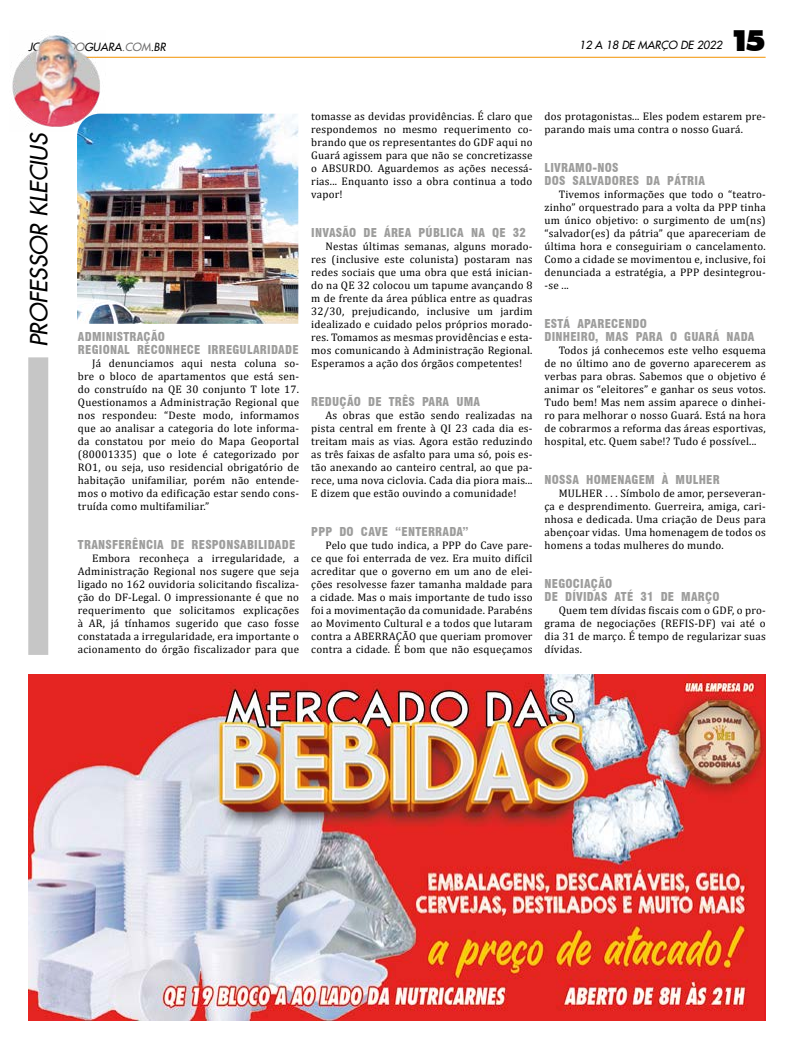
<style>
.page{position:relative;width:794px;height:1049px;background:#fff}
.page>*{position:absolute;margin:0;border:0;box-sizing:border-box;transform-origin:0 0}
.t1{font:900 29.6px "Futura BT";color:#000}
.t2{font:italic 23px "Futura 2";color:#000}
.t3{font:900 condensed 12px/13px "Swiss 721 BT";letter-spacing:.02em;color:#9d9d9c}
.t4{font:11px/13px "Cambria";letter-spacing:.02em;color:#000;text-align:justify}
.t5{font:italic 11px "Futura 2";color:#000}
.s1{color:#706f6f}
</style>
<div class="page">
<hr style="left:28px;top:57px;width:737px;height:1px;background:#f39200">
<img style="left:77px;top:114px;width:221px;height:210px">
<img style="left:28px;top:675px;width:738px;height:345px">
<div style="left:28px;top:357px;width:20px;height:298px;background:#c6c6c6"></div>
<img style="left:12px;top:35px;width:93px;height:97px">
<p class="t5" style="left:28px;top:39px;width:139px">JORNAL<span class="s1">DO</span>GUARA<span class="s1">.COM</span>.BR</p>
<p class="t5" style="left:579px;top:37px;width:144px">12 A 18 DE MARÇO DE 2022</p>
<h1 class="t1" style="left:730px;top:22px;width:37px">15</h1>
<h2 class="t2" style="left:24px;top:347px;width:217px;rotate:-90deg">PROFESSOR KLECIUS</h2>
<p class="t3" style="left:78px;top:330px;width:222px">ADMINISTRAÇÃO<br>REGIONAL RECONHECE IRREGULARIDADE</p>
<p class="t4" style="left:78px;top:357px;width:223px;text-indent:14px">Já denunciamos aqui nesta coluna so&shy;bre o bloco de apartamentos que está sen&shy;do construído na QE 30 conjunto T lote 17.<br>Questionamos a Administração Regional que nos respondeu: “Deste modo, informamos que ao analisar a categoria do lote informa&shy;da constatou por meio do Mapa Geoportal (80001335) que o lote é categorizado por RO1, ou seja, uso residencial obrigatório de habitação unifamiliar, porém não entende&shy;mos o motivo da edificação estar sendo cons&shy;truída como multifamiliar.”</p>
<p class="t3" style="left:78px;top:538px;width:219px">TRANSFERÊNCIA DE RESPONSABILIDADE</p>
<p class="t4" style="left:78px;top:552px;width:223px;text-indent:14px">Embora reconheça a irregularidade, a Administração Regional nos sugere que seja ligado no 162 ouvidoria solicitando fiscaliza&shy;ção do DF-Legal. O impressionante é que no requerimento que solicitamos explicações à AR, já tínhamos sugerido que caso fosse constatada a irregularidade, era importante o acionamento do órgão fiscalizador para que</p>
<p class="t4" style="left:311px;top:110px;width:223px">tomasse as devidas providências. É claro que respondemos no mesmo requerimento co&shy;brando que os representantes do GDF aqui no Guará agissem para que não se concretizasse o ABSURDO. Aguardemos as ações necessá&shy;rias... Enquanto isso a obra continua a todo vapor!</p>
<p class="t3" style="left:311px;top:226px;width:216px">INVASÃO DE ÁREA PÚBLICA NA QE 32</p>
<p class="t4" style="left:311px;top:240px;width:223px;text-indent:14px">Nestas últimas semanas, alguns morado&shy;res (inclusive este colunista) postaram nas redes sociais que uma obra que está inician&shy;do na QE 32 colocou um tapume avançando 8 m de frente da área pública entre as quadras 32/30, prejudicando, inclusive um jardim idealizado e cuidado pelos próprios morado&shy;res. Tomamos as mesmas providências e esta&shy;mos comunicando à Administração Regional.<br>Esperamos a ação dos órgãos competentes!</p>
<p class="t3" style="left:311px;top:395px;width:170px">REDUÇÃO DE TRÊS PARA UMA</p>
<p class="t4" style="left:311px;top:409px;width:223px;text-indent:14px">As obras que estão sendo realizadas na pista central em frente à QI 23 cada dia es&shy;treitam mais as vias. Agora estão reduzindo as três faixas de asfalto para uma só, pois es&shy;tão anexando ao canteiro central, ao que pa&shy;rece, uma nova ciclovia. Cada dia piora mais...<br>E dizem que estão ouvindo a comunidade!</p>
<p class="t3" style="left:311px;top:525px;width:159px">PPP DO CAVE “ENTERRADA”</p>
<p class="t4" style="left:311px;top:539px;width:223px;text-indent:14px">Pelo que tudo indica, a PPP do Cave pare&shy;ce que foi enterrada de vez. Era muito difícil acreditar que o governo em um ano de elei&shy;ções resolvesse fazer tamanha maldade para a cidade. Mas o mais importante de tudo isso foi a movimentação da comunidade. Parabéns ao Movimento Cultural e a todos que lutaram contra a ABERRAÇÃO que queriam promover contra a cidade. É bom que não esqueçamos</p>
<p class="t4" style="left:544px;top:110px;width:223px">dos protagonistas... Eles podem estarem pre&shy;parando mais uma contra o nosso Guará.</p>
<p class="t3" style="left:544px;top:161px;width:162px">LIVRAMO-NOS<br>DOS SALVADORES DA PÁTRIA</p>
<p class="t4" style="left:544px;top:188px;width:223px;text-indent:14px">Tivemos informações que todo o “teatro&shy;zinho” orquestrado para a volta da PPP tinha um único objetivo: o surgimento de um(ns) “salvador(es) da pátria” que apareceriam de última hora e conseguiriam o cancelamento.<br>Como a cidade se movimentou e, inclusive, foi denunciada a estratégia, a PPP desintegrou--se ...</p>
<p class="t3" style="left:544px;top:317px;width:211px">ESTÁ APARECENDO<br>DINHEIRO, MAS PARA O GUARÁ NADA</p>
<p class="t4" style="left:544px;top:344px;width:223px;text-indent:14px">Todos já conhecemos este velho esquema de no último ano de governo aparecerem as verbas para obras. Sabemos que o objetivo é animar os “eleitores” e ganhar os seus votos.<br>Tudo bem! Mas nem assim aparece o dinhei&shy;ro para melhorar o nosso Guará. Está na hora de cobrarmos a reforma das áreas esportivas, hospital, etc. Quem sabe!? Tudo é possível...</p>
<p class="t3" style="left:544px;top:473px;width:177px">NOSSA HOMENAGEM À MULHER</p>
<p class="t4" style="left:544px;top:487px;width:223px;text-indent:14px">MULHER . . . Símbolo de amor, perseveran&shy;ça e desprendimento. Guerreira, amiga, cari&shy;nhosa e dedicada. Uma criação de Deus para abençoar vidas. Uma homenagem de todos os homens a todas mulheres do mundo.</p>
<p class="t3" style="left:544px;top:577px;width:177px">NEGOCIAÇÃO<br>DE DÍVIDAS ATÉ 31 DE MARÇO</p>
<p class="t4" style="left:544px;top:604px;width:223px;text-indent:14px">Quem tem dívidas fiscais com o GDF, o pro&shy;grama de negociações (REFIS-DF) vai até o dia 31 de março. É tempo de regularizar suas dívidas.</p>
</div>
